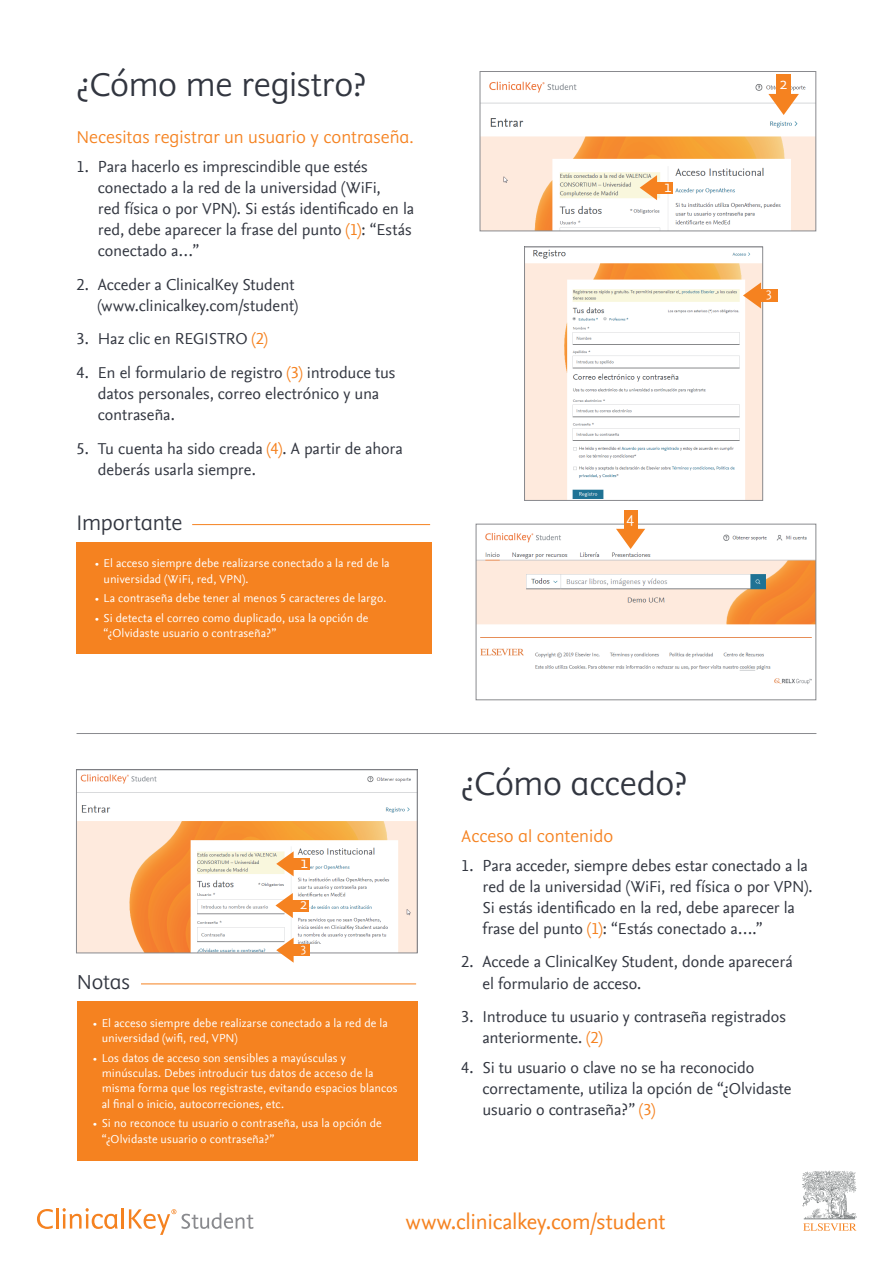
<style>
.page{position:relative;width:893px;height:1263px;background:#fff}
.page>*{position:absolute;margin:0;border:0;box-sizing:border-box;transform-origin:0 0}
.t1{font:300 37.5px "Elsevier Display";letter-spacing:-.01em;color:#323640}
.t2{font:300 24px "Elsevier Display";letter-spacing:-.01em;color:#323640}
.t3{font:300 23.1px "Elsevier Display";letter-spacing:-.01em;color:#323640}
.t4{font:22.5px "Nexus Sans Offc Pro";letter-spacing:-.015em;color:#f58220}
.t5{font:300 19.5px "Elsevier Display";color:#f58220}
.t6{font:300 18.15px "Elsevier Display";color:#fff}
.t7{font:300 17.55px "Elsevier Display";color:#fff}
.t8{font:300 16.8px "Elsevier Display";color:#fff}
.t9{font:16.5px/21px "Nexus Sans Offc Pro";letter-spacing:-.005em;color:#323640}
.t10{font:300 16.5px "Elsevier Display";color:#fff}
.t11{font:300 14.25px "Elsevier Display";color:#fff}
.t12{font:300 13.5px "Elsevier Display";color:#fff}
.t13{font:12px/15.3px "Nexus Sans Offc Pro";letter-spacing:.01em;color:#fff}
.s1{color:#f58220}
</style>
<div class="page">
<svg style="left:37px;top:1209px;width:16px;height:20px"></svg>
<hr style="left:56px;top:1208px;width:3px;height:20px;background:#f58220">
<svg style="left:63px;top:1208px;width:55px;height:21px"></svg>
<hr style="left:121px;top:1208px;width:3px;height:20px;background:#f58220">
<svg style="left:129px;top:1209px;width:124px;height:26px"></svg>
<svg style="left:482px;top:74px;width:332px;height:155px"></svg>
<div style="left:480px;top:71px;width:336px;height:160px;border:1px solid #898a8e"></div>
<div style="left:777px;top:74px;width:14px;height:26px;background:#f58220"></div>
<svg style="left:768px;top:94px;width:31px;height:21px"></svg>
<div style="left:652px;top:182px;width:21px;height:11px;background:#f58220"></div>
<svg style="left:640px;top:175px;width:17px;height:25px"></svg>
<svg style="left:478px;top:526px;width:336px;height:159px"></svg>
<div style="left:476px;top:524px;width:340px;height:176px;border:1px solid #898a8e"></div>
<div style="left:624px;top:510px;width:13px;height:24px;background:#f58220"></div>
<svg style="left:616px;top:529px;width:29px;height:20px"></svg>
<svg style="left:526px;top:249px;width:235px;height:250px"></svg>
<div style="left:524px;top:247px;width:239px;height:254px;border:1px solid #898a8e"></div>
<div style="left:756px;top:289px;width:22px;height:12px;background:#f58220"></div>
<svg style="left:743px;top:282px;width:18px;height:26px"></svg>
<div style="left:77px;top:542px;width:355px;height:111px;background:#f58220"></div>
<hr style="left:192px;top:524px;width:238px;height:1px;background:#f58220">
<div style="left:77px;top:1001px;width:341px;height:160px;background:#f58220"></div>
<hr style="left:141px;top:984px;width:275px;height:1px;background:#f58220">
<hr style="left:77px;top:733px;width:739px;height:1px;background:#898a8e">
<svg style="left:78px;top:774px;width:337px;height:177px"></svg>
<div style="left:76px;top:769px;width:341px;height:184px;border:1px solid #898a8e"></div>
<div style="left:289px;top:858px;width:21px;height:12px;background:#f58220"></div>
<svg style="left:276px;top:851px;width:18px;height:25px"></svg>
<div style="left:288px;top:900px;width:21px;height:11px;background:#f58220"></div>
<svg style="left:275px;top:893px;width:18px;height:25px"></svg>
<div style="left:289px;top:944px;width:21px;height:12px;background:#f58220"></div>
<svg style="left:276px;top:938px;width:18px;height:25px"></svg>
<svg style="left:802px;top:1170px;width:55px;height:61px"></svg>
<h1 class="t1" style="left:77px;top:63px;width:291px">¿Cómo me registro?</h1>
<p class="t5" style="left:77px;top:126px;width:339px">Necesitas registrar un usuario y contraseña.</p>
<p class="t9" style="left:98px;top:155px;width:318px;text-indent:-21px">1. Para hacerlo es imprescindible que estés conectado a la red de la universidad (WiFi,<br>red física o por VPN). Si estás identificado en la red, debe aparecer la frase del punto <span class="s1">(1)</span>: “Estás conectado a…”</p>
<p class="t9" style="left:77px;top:273px;width:223px;text-align:right">2. Acceder a ClinicalKey Student (www.clinicalkey.com/student)</p>
<p class="t9" style="left:77px;top:328px;width:193px">3. Haz clic en REGISTRO <span class="s1">(2)</span></p>
<p class="t9" style="left:98px;top:361px;width:299px;text-indent:-21px">4. En el formulario de registro <span class="s1">(3)</span> introduce tus datos personales, correo electrónico y una contraseña.</p>
<p class="t9" style="left:98px;top:437px;width:306px;text-indent:-21px">5. Tu cuenta ha sido creada <span class="s1">(4)</span>. A partir de ahora deberás usarla siempre.</p>
<h2 class="t2" style="left:77px;top:509px;width:108px">Importante</h2>
<p class="t13" style="left:104px;top:555px;width:288px;text-indent:-9px">• El acceso siempre debe realizarse conectado a la red de la universidad (WiFi, red, VPN).</p>
<p class="t13" style="left:95px;top:590px;width:293px">• La contraseña debe tener al menos 5 caracteres de largo.</p>
<p class="t13" style="left:104px;top:610px;width:266px;text-indent:-9px">• Si detecta el correo como duplicado, usa la opción de “¿Olvidaste usuario o contraseña?”</p>
<p class="t6" style="left:664px;top:176px;width:8px">1</p>
<p class="t8" style="left:626px;top:509px;width:9px">4</p>
<p class="t7" style="left:780px;top:74px;width:9px">2</p>
<p class="t11" style="left:766px;top:285px;width:7px">3</p>
<h3 class="t3" style="left:77px;top:969px;width:55px">Notas</h3>
<p class="t6" style="left:301px;top:852px;width:8px">1</p>
<p class="t10" style="left:300px;top:894px;width:9px">2</p>
<p class="t12" style="left:301px;top:940px;width:7px">3</p>
<p class="t13" style="left:102px;top:1015px;width:288px;text-indent:-9px">• El acceso siempre debe realizarse conectado a la red de la universidad (wifi, red, VPN)</p>
<p class="t13" style="left:102px;top:1049px;width:298px;text-indent:-9px">• Los datos de acceso son sensibles a mayúsculas y minúsculas. Debes introducir tus datos de acceso de la misma forma que los registraste, evitando espacios blancos al final o inicio, autocorreciones, etc.</p>
<p class="t13" style="left:102px;top:1115px;width:282px;text-indent:-9px">• Si no reconoce tu usuario o contraseña, usa la opción de “¿Olvidaste usuario o contraseña?”</p>
<h1 class="t1" style="left:461px;top:762px;width:228px">¿Cómo accedo?</h1>
<p class="t5" style="left:461px;top:824px;width:153px">Acceso al contenido</p>
<p class="t9" style="left:482px;top:854px;width:332px;text-indent:-21px">1. Para acceder, siempre debes estar conectado a la red de la universidad (WiFi, red física o por VPN).<br>Si estás identificado en la red, debe aparecer la frase del punto <span class="s1">(1)</span>: “Estás conectado a….”</p>
<p class="t9" style="left:482px;top:951px;width:312px;text-indent:-21px">2. Accede a ClinicalKey Student, donde aparecerá el formulario de acceso.</p>
<p class="t9" style="left:482px;top:1005px;width:305px;text-indent:-21px">3. Introduce tu usuario y contraseña registrados anteriormente. <span class="s1">(2)</span></p>
<p class="t9" style="left:482px;top:1056px;width:311px;text-indent:-21px">4. Si tu usuario o clave no se ha reconocido correctamente, utiliza la opción de “¿Olvidaste usuario o contraseña?” <span class="s1">(3)</span></p>
<h3 class="t4" style="left:406px;top:1205px;width:261px">www.clinicalkey.com/student</h3>
</div>
